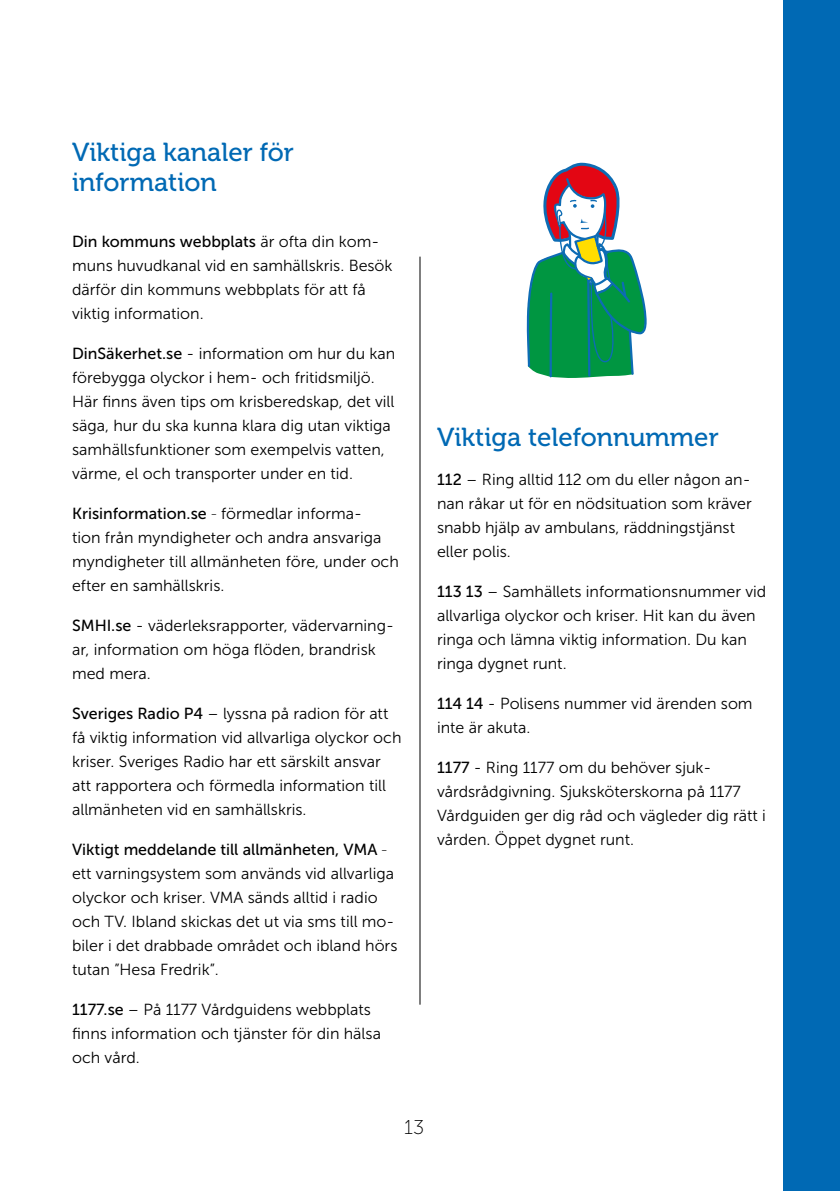
<style>
.page{position:relative;width:840px;height:1191px;background:#fff}
.page>*{position:absolute;margin:0;border:0;box-sizing:border-box;transform-origin:0 0}
.t1{font:26px/30px "Museo 500";color:#0069b4}
.t2{font:20px "Museo Sans 100";color:#000}
.t3{font:16px/24px "Museo Sans 300";color:#000}
.t4{font:16px "Museo Sans 500";color:#000}
.s1{font-family:"Museo Sans 300"}
.s2{font-family:"Museo Sans 500"}
.s3{font-family:"Museo Sans 100"}
</style>
<div class="page">
<hr style="left:419px;top:257px;width:1px;height:747px;background:#000">
<svg style="left:526px;top:162px;width:121px;height:216px"></svg>
<div style="left:782px;top:0;width:57px;height:1191px;background:#0069b4"></div>
<h1 class="t1" style="left:72px;top:138px;width:223px">Viktiga kanaler för information</h1>
<p class="t4" style="left:72px;top:232px;width:308px">Din kommuns webbplats <span class="s1">är ofta din kom-</span></p>
<p class="t3" style="left:72px;top:253px;width:322px">muns huvudkanal vid en samhällskris. Besök därför din kommuns webbplats för att få viktig information.</p>
<p class="t3" style="left:72px;top:341px;width:324px"><span class="s2">DinSäkerhet.se</span> - information om hur du kan förebygga olyckor i hem- och fritidsmiljö.<br>Här finns även tips om krisberedskap, det vill säga, hur du ska kunna klara dig utan viktiga samhällsfunktioner som exempelvis vatten, värme, el och transporter under en tid.</p>
<p class="t4" style="left:72px;top:504px;width:291px">Krisinformation.se <span class="s3">-</span> <span class="s1">förmedlar informa-</span></p>
<p class="t3" style="left:72px;top:525px;width:328px">tion från myndigheter och andra ansvariga myndigheter till allmänheten före, under och efter en samhällskris.</p>
<p class="t3" style="left:72px;top:613px;width:323px"><span class="s2">SMHI.se</span> - väderleksrapporter, vädervarning&shy;ar, information om höga flöden, brandrisk med mera.</p>
<p class="t3" style="left:72px;top:701px;width:331px"><span class="s2">Sveriges Radio P4</span> – lyssna på radion för att få viktig information vid allvarliga olyckor och kriser. Sveriges Radio har ett särskilt ansvar att rapportera och förmedla information till allmänheten vid en samhällskris.</p>
<p class="t4" style="left:72px;top:840px;width:316px">Viktigt meddelande till allmänheten, VMA <span class="s3">-</span></p>
<p class="t3" style="left:72px;top:861px;width:327px">ett varningsystem som används vid allvarliga olyckor och kriser. VMA sänds alltid i radio och TV. Ibland skickas det ut via sms till mo&shy;biler i det drabbade området och ibland hörs tutan ”Hesa Fredrik”.</p>
<p class="t3" style="left:72px;top:997px;width:310px"><span class="s2">1177.se</span> – På 1177 Vårdguidens webbplats finns information och tjänster för din hälsa och vård.</p>
<h1 class="t1" style="left:437px;top:423px;width:283px">Viktiga telefonnummer</h1>
<p class="t3" style="left:437px;top:467px;width:316px"><span class="s2">112</span> – Ring alltid 112 om du eller någon an&shy;nan råkar ut för en nödsituation som kräver snabb hjälp av ambulans, räddningstjänst eller polis.</p>
<p class="t3" style="left:437px;top:579px;width:331px"><span class="s2">113 13</span> – Samhällets informationsnummer vid allvarliga olyckor och kriser. Hit kan du även ringa och lämna viktig information. Du kan ringa dygnet runt.</p>
<p class="t3" style="left:437px;top:691px;width:317px"><span class="s2">114 14</span> - Polisens nummer vid ärenden som inte är akuta.</p>
<p class="t3" style="left:437px;top:755px;width:330px"><span class="s2">1177</span> - Ring 1177 om du behöver sjuk&shy;vårdsrådgivning. Sjuksköterskorna på 1177<br>Vårdguiden ger dig råd och vägleder dig rätt i vården. Öppet dygnet runt.</p>
<p class="t2" style="left:404px;top:1116px;width:21px">13</p>
</div>
